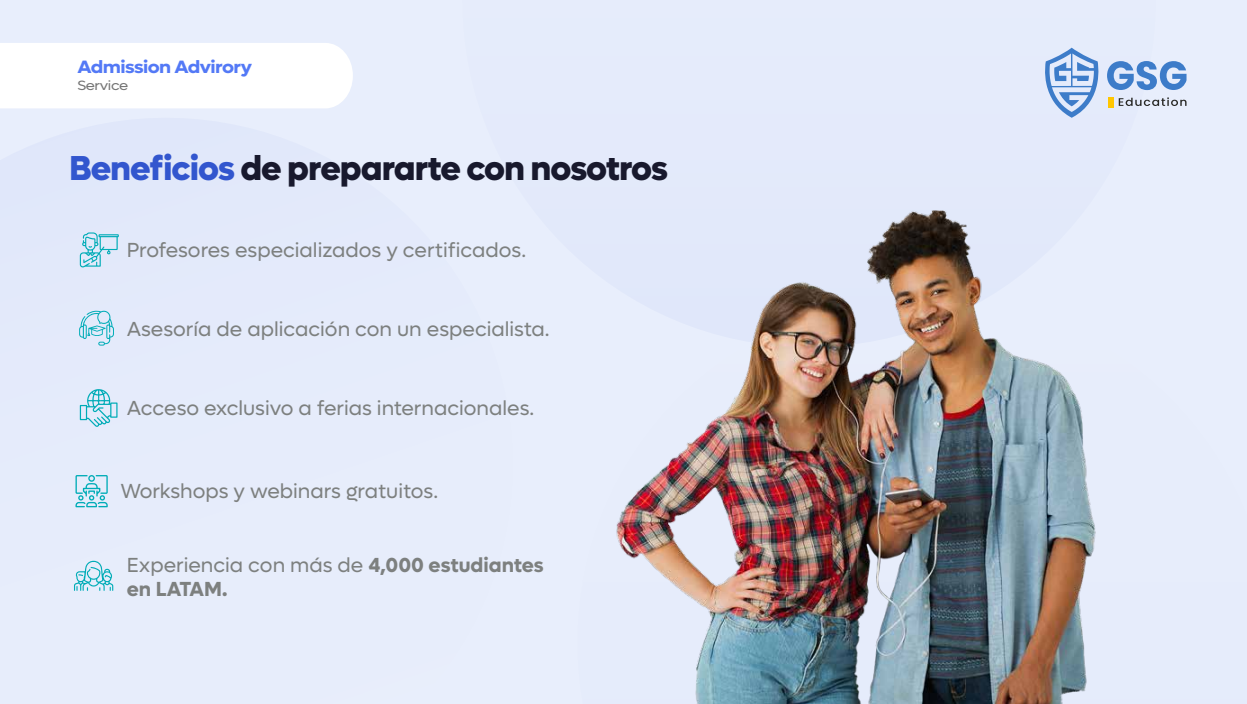
<style>
.page{position:relative;width:1247px;height:704px;background:#fff}
.page>*{position:absolute;margin:0;border:0;box-sizing:border-box;transform-origin:0 0}
.t1{font:800 34.75px "Lufga";letter-spacing:-.03em;color:#18192d}
.t2{font:20.38px "Lufga";color:#7d807f}
.t3{font:700 20.38px/24.5px "Lufga";color:#7d807f}
.t4{font:700 17.88px "Lufga";letter-spacing:-.03em;color:#5379f6;scale:1.11 1}
.t5{font:13.5px "Lufga";letter-spacing:-.03em;color:#757575;scale:1.11 1}
.s1{color:#3256ce}
.s2{font-weight:400}
</style>
<div class="page">
<div style="left:0;top:0;width:1247px;height:703px;background:#e8eefc"></div>
<img style="left:616px;top:210px;width:480px;height:493px">
<div style="left:1107px;top:97px;width:6px;height:10px;background:#ffc600"></div>
<svg style="left:1107px;top:61px;width:79px;height:29px"></svg>
<svg style="left:1119px;top:97px;width:67px;height:9px"></svg>
<svg style="left:1045px;top:48px;width:54px;height:70px"></svg>
<div style="left:0;top:43px;width:353px;height:65px;background:#fff"></div>
<svg style="left:80px;top:232px;width:39px;height:36px"></svg>
<svg style="left:75px;top:475px;width:33px;height:32px"></svg>
<svg style="left:80px;top:389px;width:38px;height:38px"></svg>
<svg style="left:79px;top:310px;width:35px;height:35px"></svg>
<svg style="left:74px;top:560px;width:39px;height:30px"></svg>
<p class="t4" style="left:78px;top:56px;width:159px">Admission Advirory</p>
<p class="t5" style="left:77px;top:77px;width:47px">Service</p>
<h1 class="t1" style="left:69px;top:147px;width:600px"><span class="s1">Beneficios</span> de prepararte con nosotros</h1>
<p class="t2" style="left:127px;top:238px;width:401px">Profesores especializados y certificados.</p>
<p class="t2" style="left:127px;top:317px;width:424px">Asesoría de aplicación con un especialista.</p>
<p class="t2" style="left:127px;top:396px;width:409px">Acceso exclusivo a ferias internacionales.</p>
<p class="t2" style="left:120px;top:479px;width:319px">Workshops y webinars gratuitos.</p>
<p class="t3" style="left:127px;top:552px;width:418px"><span class="s2">Experiencia con más de</span> 4,000 estudiantes en LATAM.</p>
</div>
